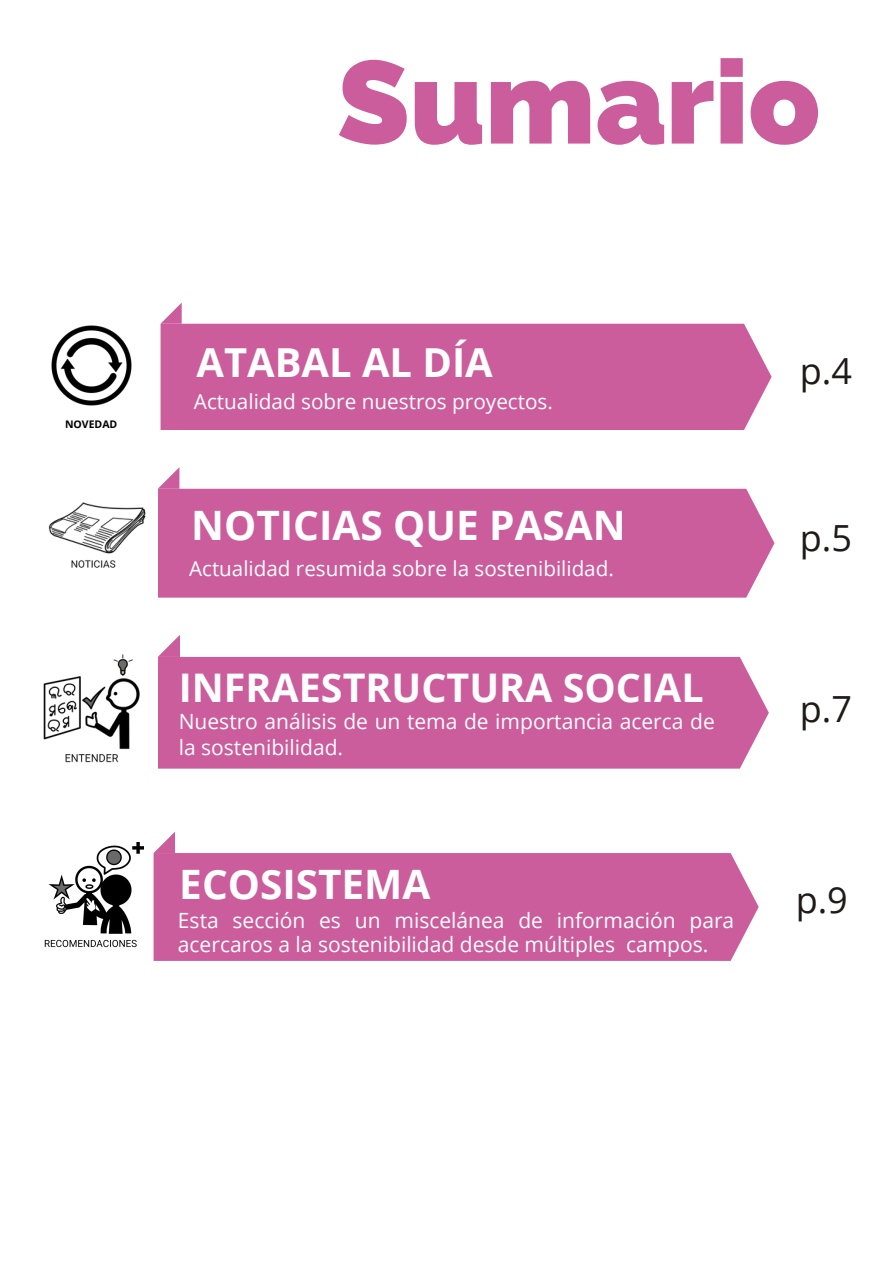
<style>
.page{position:relative;width:894px;height:1264px;background:#fff}
.page>*{position:absolute;margin:0;border:0;box-sizing:border-box;transform-origin:0 0}
.t1{font:800 117px "Raleway";color:#cc5d9c}
.t2{font:700 40.5px "Open Sans";color:#fff}
.t3{font:700 39.9px "Open Sans";color:#fff}
.t4{font:700 39.45px "Open Sans";color:#fefefe}
.t5{font:36px "Open Sans";color:#1f1a17}
.t6{font:21px/23.7px "Open Sans";color:#fff}
.t7{font:21px/25.8px "Open Sans";color:#fefefe}
.t8{font:20.7px "Open Sans";color:#fff}
.t9{font:20.55px "Open Sans";color:#fff}
.t10{font:700 10.5px "Open Sans";color:#000}
</style>
<div class="page">
<img style="left:43px;top:654px;width:97px;height:109px">
<img style="left:48px;top:502px;width:98px;height:66px">
<img style="left:44px;top:843px;width:99px;height:105px">
<img style="left:51px;top:325px;width:80px;height:80px">
<svg style="left:153px;top:831px;width:22px;height:22px"></svg>
<div style="left:153px;top:853px;width:605px;height:107px;background:#cc5d9c"></div>
<svg style="left:158px;top:467px;width:21px;height:22px"></svg>
<div style="left:158px;top:489px;width:616px;height:108px;background:#cc5d9c"></div>
<svg style="left:158px;top:635px;width:22px;height:22px"></svg>
<div style="left:158px;top:657px;width:610px;height:111px;background:#cc5d9c"></div>
<svg style="left:160px;top:302px;width:22px;height:22px"></svg>
<div style="left:160px;top:324px;width:611px;height:106px;background:#cc5d9c"></div>
<h2 class="t1" style="left:337px;top:34px;width:484px">Sumario</h2>
<h1 class="t10" style="left:65px;top:416px;width:54px">NOVEDAD</h1>
<h4 class="t3" style="left:196px;top:334px;width:297px">ATABAL AL DÍA</h4>
<h2 class="t8" style="left:194px;top:386px;width:360px">Actualidad sobre nuestros proyectos.</h2>
<h3 class="t2" style="left:191px;top:497px;width:436px">NOTICIAS QUE PASAN</h3>
<h3 class="t9" style="left:189px;top:553px;width:426px">Actualidad resumida sobre la sostenibilidad.</h3>
<h4 class="t4" style="left:179px;top:659px;width:526px">INFRAESTRUCTURA SOCIAL</h4>
<h2 class="t7" style="left:179px;top:708px;width:537px">Nuestro análisis de un tema de importancia acerca de la sostenibilidad.</h2>
<p class="t2" style="left:179px;top:855px;width:252px">ECOSISTEMA</p>
<h3 class="t6" style="left:178px;top:907px;width:557px">Esta sección es un miscelánea de información para acercaros a la sostenibilidad desde múltiples campos.</h3>
<h4 class="t5" style="left:799px;top:345px;width:54px">p.4</h4>
<p class="t5" style="left:799px;top:512px;width:54px">p.5</p>
<p class="t5" style="left:799px;top:683px;width:54px">p.7</p>
<p class="t5" style="left:795px;top:874px;width:54px">p.9</p>
</div>
